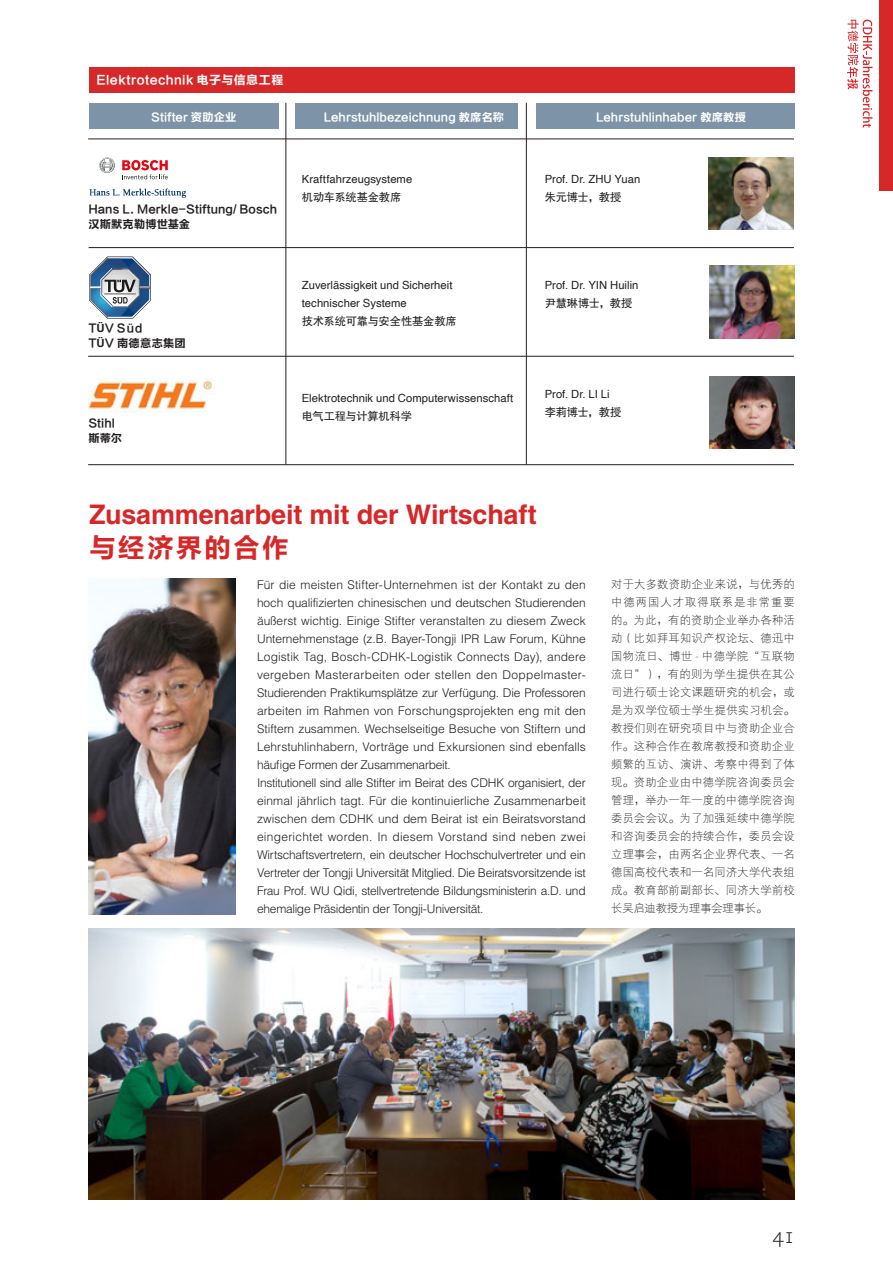
<style>
.page{position:relative;width:893px;height:1263px;background:#fff}
.page>*{position:absolute;margin:0;border:0;box-sizing:border-box;transform-origin:0 0}
.内文_缩进7{font:700 27px "Helvetica LT Std";letter-spacing:-.01em;color:#d62729}
.内文_缩进7-2{font:27px "FZLTCHJW GB1 0";letter-spacing:.065em;color:#d62729}
.t1{font:21px "Caecilia Light Os F";color:#231f20}
.内文_缩进7-3{font:300 12px/18px "Helvetica LT Std";letter-spacing:-.025em;color:#231f20;text-align:justify}
.内文_缩进7-4{font:12px "FZLTCHJW GB1 0";letter-spacing:.035em;color:#fff}
.t2{font:11.25px/18px "FZXDXJW GB1 0";letter-spacing:.02em;color:#231f20;text-align:justify}
.内文_缩进7-5{font:11.25px "Helvetica";letter-spacing:.005em;color:#231f20}
.内文_缩进7-6{font:11.25px "FZLTCHJW GB1 0";letter-spacing:.005em;color:#231f20}
.内文_缩进7-7{font:11.25px "FZHTJW GB1 0";letter-spacing:-.015em;color:#231f20}
.内文_缩进7-8{font:11.25px "FZLTCHJW GB1 0";letter-spacing:.005em;color:#fff}
.s1{font-family:"Helvetica";font-weight:700}
.s2{font-family:"Helvetica Neue LT";font-weight:100}
</style>
<div class="page">
<div style="left:879px;top:0;width:14px;height:190px;background:#d62729"></div>
<svg style="left:847px;top:20px;width:25px;height:108px"></svg>
<div style="left:89px;top:67px;width:705px;height:26px;background:#d62729"></div>
<img style="left:708px;top:157px;width:86px;height:72px">
<img style="left:709px;top:266px;width:85px;height:72px">
<svg style="left:89px;top:188px;width:97px;height:10px"></svg>
<svg style="left:99px;top:158px;width:16px;height:15px"></svg>
<svg style="left:122px;top:160px;width:46px;height:19px"></svg>
<svg style="left:89px;top:257px;width:62px;height:61px"></svg>
<div style="left:296px;top:103px;width:222px;height:26px;background:#7d94a8"></div>
<div style="left:89px;top:103px;width:189px;height:26px;background:#7d94a8"></div>
<div style="left:537px;top:103px;width:258px;height:26px;background:#7d94a8"></div>
<hr style="left:286px;top:103px;width:1px;height:361px;background:#231f20">
<hr style="left:526px;top:103px;width:1px;height:361px;background:#231f20">
<hr style="left:88px;top:356px;width:706px;height:1px;background:#231f20">
<hr style="left:88px;top:139px;width:706px;height:1px;background:#231f20">
<hr style="left:89px;top:247px;width:705px;height:1px;background:#231f20">
<hr style="left:88px;top:464px;width:706px;height:1px;background:#231f20">
<img style="left:88px;top:379px;width:126px;height:33px">
<img style="left:709px;top:377px;width:85px;height:72px">
<img style="left:89px;top:928px;width:706px;height:271px">
<img style="left:89px;top:579px;width:146px;height:335px">
<p class="内文_缩进7-4" style="left:97px;top:73px;width:188px">Elektrotechnik 电子与信息工程</p>
<p class="内文_缩进7-8" style="left:151px;top:110px;width:87px">Stifter 资助企业</p>
<p class="内文_缩进7-8" style="left:324px;top:110px;width:182px">Lehrstuhlbezeichnung 教席名称</p>
<p class="内文_缩进7-8" style="left:596px;top:110px;width:151px">Lehrstuhlinhaber 教席教授</p>
<p class="内文_缩进7-6" style="left:88px;top:203px;width:190px">Hans L. Merkle-Stiftung/ Bosch</p>
<p class="内文_缩进7-6" style="left:88px;top:218px;width:103px">汉斯默克勒博世基金</p>
<p class="内文_缩进7-6" style="left:88px;top:322px;width:56px">T<span class="s1">Ü</span>V Süd</p>
<p class="内文_缩进7-6" style="left:88px;top:337px;width:99px">T<span class="s1">Ü</span>V 南德意志集团</p>
<p class="内文_缩进7-6" style="left:88px;top:416px;width:28px">Stihl</p>
<p class="内文_缩进7-6" style="left:88px;top:431px;width:35px">斯蒂尔</p>
<p class="内文_缩进7-5" style="left:302px;top:170px;width:112px">Kraftfahrzeugsysteme</p>
<p class="内文_缩进7-7" style="left:302px;top:190px;width:101px">机动车系统基金教席</p>
<p class="内文_缩进7-5" style="left:302px;top:277px;width:152px">Zuverlässigkeit und Sicherheit</p>
<p class="内文_缩进7-5" style="left:302px;top:295px;width:107px">technischer Systeme</p>
<p class="内文_缩进7-7" style="left:302px;top:315px;width:157px">技术系统可靠与安全性基金教席</p>
<p class="内文_缩进7-5" style="left:302px;top:389px;width:213px">Elektrotechnik und Computerwissenschaft</p>
<p class="内文_缩进7-7" style="left:302px;top:410px;width:112px">电气工程与计算机科学</p>
<p class="内文_缩进7-5" style="left:545px;top:170px;width:97px">Prof. Dr. ZHU Yuan</p>
<p class="内文_缩进7-7" style="left:545px;top:190px;width:78px">朱元博士，教授</p>
<p class="内文_缩进7-5" style="left:545px;top:277px;width:95px">Prof. Dr. YIN Huilin</p>
<p class="内文_缩进7-7" style="left:545px;top:297px;width:89px">尹慧琳博士，教授</p>
<p class="内文_缩进7-5" style="left:545px;top:385px;width:66px">Prof. Dr. LI Li</p>
<p class="内文_缩进7-7" style="left:545px;top:406px;width:78px">李莉博士，教授</p>
<p class="内文_缩进7" style="left:89px;top:498px;width:449px">Zusammenarbeit mit der Wirtschaft</p>
<p class="内文_缩进7-2" style="left:89px;top:532px;width:201px">与经济界的合作</p>
<p class="内文_缩进7-3" style="left:257px;top:575px;width:330px">Für die meisten Stifter-Unternehmen ist der Kontakt zu den hoch qualifizierten chinesischen und deutschen Studierenden äußerst wichtig. Einige Stifter veranstalten zu diesem Zweck Unternehmenstage (z.B. Bayer-Tongji IPR Law Forum, Kühne Logistik Tag, Bosch-CDHK-Logistik Connects Day), andere vergeben Masterarbeiten oder stellen den Doppelmaster-Studierenden Praktikumsplätze zur Verfügung. Die Professoren arbeiten im Rahmen von Forschungsprojekten eng mit den Stiftern zusammen. Wechselseitige Besuche von Stiftern und Lehrstuhlinhabern, Vorträge und Exkursionen sind ebenfalls häufige Formen der Zusammenarbeit.</p>
<p class="内文_缩进7-3" style="left:257px;top:773px;width:330px">Institutionell sind alle Stifter im Beirat des CDHK organisiert, der einmal jährlich tagt. Für die kontinuierliche Zusammenarbeit zwischen dem CDHK und dem Beirat ist ein Beiratsvorstand eingerichtet worden. In diesem Vorstand sind neben zwei Wirtschaftsvertretern, ein deutscher Hochschulvertreter und ein Vertreter der Tongji Universität Mitglied. Die Beiratsvorsitzende ist Frau Prof. WU Qidi, stellvertretende Bildungsministerin a.D. und ehemalige Präsidentin der Tongji-Universität.</p>
<p class="t2" style="left:611px;top:576px;width:185px">对于大多数资助企业来说，与优秀的中德两国人才取得联系是非常重要的。为此，有的资助企业举办各种活动（比如拜耳知识产权论坛、德迅中国物流日、博世 <span class="s2">-</span> 中德学院“互联物流日”），有的则为学生提供在其公司进行硕士论文课题研究的机会，或是为双学位硕士学生提供实习机会。教授们则在研究项目中与资助企业合作。这种合作在教席教授和资助企业频繁的互访、演讲、考察中得到了体现。资助企业由中德学院咨询委员会管理，举办一年一度的中德学院咨询委员会会议。为了加强延续中德学院和咨询委员会的持续合作，委员会设立理事会，由两名企业界代表、一名德国高校代表和一名同济大学代表组成。教育部前副部长、同济大学前校长吴启迪教授为理事会理事长。</p>
<h2 class="t1" style="left:772px;top:1224px;width:24px">41</h2>
</div>
